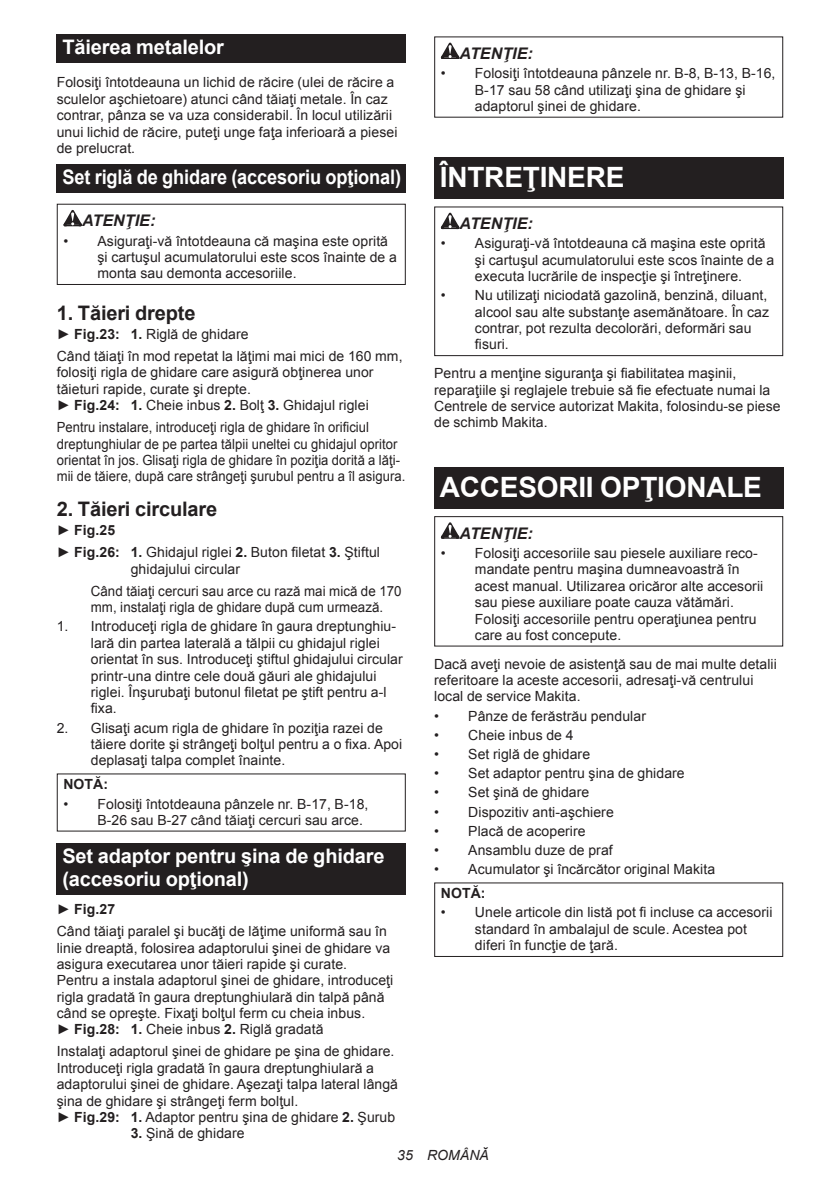
<style>
.page{position:relative;width:840px;height:1191px;background:#fff}
.page>*{position:absolute;margin:0;border:0;box-sizing:border-box;transform-origin:0 0}
.t1{font:700 28px "Arial";letter-spacing:-.01em;color:#fff}
.t2{font:700 20px/23.4px "Arial";letter-spacing:-.01em;color:#fff}
.t3{font:700 20px "Arial";letter-spacing:-.01em;color:#fff;scale:.91 1}
.t4{font:700 20px "Arial";letter-spacing:-.01em;color:#231f20}
.t5{font:italic 700 16px "Arial";letter-spacing:.005em;color:#231f20}
.t6{font:14px/16.4px "Arial";letter-spacing:.005em;color:#231f20}
.t7{font:14px/16.4px "Arial";letter-spacing:.005em;color:#231f20;scale:.93 1}
.t8{font:14px "Arial";letter-spacing:.005em;color:#231f20;scale:.95 1}
.t9{font:700 14px "Arial";letter-spacing:.005em;color:#231f20}
.t10{font:italic 14px "Arial";letter-spacing:.005em;color:#231f20}
.s1{font-weight:700}
</style>
<div class="page">
<div style="left:57px;top:34px;width:348px;height:29px;background:#231f20"></div>
<div style="left:57px;top:164px;width:348px;height:29px;background:#231f20"></div>
<svg style="left:63px;top:210px;width:19px;height:16px"></svg>
<div style="left:57px;top:204px;width:348px;height:81px;border:1px solid #231f20"></div>
<div style="left:57px;top:843px;width:348px;height:52px;background:#231f20"></div>
<svg style="left:440px;top:43px;width:19px;height:16px"></svg>
<div style="left:434px;top:157px;width:348px;height:41px;background:#231f20"></div>
<svg style="left:440px;top:213px;width:19px;height:16px"></svg>
<div style="left:434px;top:206px;width:348px;height:150px;border:1px solid #231f20"></div>
<div style="left:434px;top:467px;width:348px;height:41px;background:#231f20"></div>
<svg style="left:440px;top:522px;width:19px;height:17px"></svg>
<div style="left:434px;top:516px;width:348px;height:130px;border:1px solid #231f20"></div>
<div style="left:434px;top:882px;width:348px;height:75px;border:1px solid #231f20"></div>
<h2 class="t2" style="left:62px;top:36px;width:163px">Tăierea metalelor</h2>
<p class="t6" style="left:57px;top:74px;width:342px">Folosiţi întotdeauna un lichid de răcire (ulei de răcire a sculelor aşchietoare) atunci când tăiaţi metale. În caz contrar, pânza se va uza considerabil. În locul utilizării unui lichid de răcire, puteţi unge faţa inferioară a piesei de prelucrat.</p>
<h2 class="t3" style="left:62px;top:164px;width:373px">Set riglă de ghidare (accesoriu opţional)</h2>
<p class="t5" style="left:82px;top:210px;width:75px">ATENŢIE:</p>
<p class="t6" style="left:97px;top:232px;width:301px;text-indent:-34px">• Asiguraţi-vă întotdeauna că maşina este oprită şi cartuşul acumulatorului este scos înainte de a monta sau demonta accesoriile.</p>
<h2 class="t4" style="left:57px;top:299px;width:140px">1. Tăieri drepte</h2>
<p class="t6" style="left:57px;top:323px;width:347px;line-height:22px">► <span class="s1">Fig.23: 1.</span> Riglă de ghidare<br>Când tăiaţi în mod repetat la lăţimi mai mici de 160 mm,</p>
<p class="t6" style="left:57px;top:364px;width:318px">folosiţi rigla de ghidare care asigură obţinerea unor tăieturi rapide, curate şi drepte.<br>► <span class="s1">Fig.24: 1.</span> Cheie inbus <span class="s1">2.</span> Bolţ <span class="s1">3.</span> Ghidajul riglei</p>
<p class="t7" style="left:57px;top:419px;width:376px">Pentru instalare, introduceţi rigla de ghidare în orificiul dreptunghiular de pe partea tălpii uneltei cu ghidajul opritor orientat în jos. Glisaţi rigla de ghidare în poziţia dorită a lăţi&shy;mii de tăiere, după care strângeţi şurubul pentru a îl asigura.</p>
<h2 class="t4" style="left:57px;top:496px;width:162px">2. Tăieri circulare</h2>
<p class="t6" style="left:57px;top:519px;width:324px;line-height:22px">► <span class="s1">Fig.25<br></span>► <span class="s1">Fig.26: 1.</span> Ghidajul riglei <span class="s1">2.</span> Buton filetat <span class="s1">3.</span> Ştiftul</p>
<p class="t6" style="left:91px;top:558px;width:312px;line-height:22px;text-indent:40px">ghidajului circular<br>Când tăiaţi cercuri sau arce cu rază mai mică de 170</p>
<p class="t8" style="left:91px;top:598px;width:309px">mm, instalaţi rigla de ghidare după cum urmează.</p>
<p class="t6" style="left:91px;top:618px;width:313px;text-indent:-34px">1. Introduceţi rigla de ghidare în gaura dreptunghiu&shy;lară din partea laterală a tălpii cu ghidajul riglei orientat în sus. Introduceţi ştiftul ghidajului circular printr-una dintre cele două găuri ale ghidajului riglei. Înşurubaţi butonul filetat pe ştift pentru a-l fixa.</p>
<p class="t6" style="left:91px;top:719px;width:313px;text-indent:-34px">2. Glisaţi acum rigla de ghidare în poziţia razei de tăiere dorite şi strângeţi bolţul pentru a o fixa. Apoi deplasaţi talpa complet înainte.</p>
<p class="t9" style="left:63px;top:775px;width:46px">NOTĂ:</p>
<p class="t6" style="left:97px;top:795px;width:272px;text-indent:-34px">• Folosiţi întotdeauna pânzele nr. B-17, B-18,<br>B-26 sau B-27 când tăiaţi cercuri sau arce.</p>
<h2 class="t2" style="left:62px;top:844px;width:323px">Set adaptor pentru şina de ghidare (accesoriu opţional)</h2>
<p class="t6" style="left:57px;top:898px;width:331px;line-height:22px">► <span class="s1">Fig.27<br></span>Când tăiaţi paralel şi bucăţi de lăţime uniformă sau în</p>
<p class="t6" style="left:57px;top:939px;width:338px">linie dreaptă, folosirea adaptorului şinei de ghidare va asigura executarea unor tăieri rapide şi curate.<br>Pentru a instala adaptorul şinei de ghidare, introduceţi rigla gradată în gaura dreptunghiulară din talpă până când se opreşte. Fixaţi bolţul ferm cu cheia inbus.<br>► <span class="s1">Fig.28: 1.</span> Cheie inbus <span class="s1">2.</span> Riglă gradată</p>
<p class="t6" style="left:57px;top:1043px;width:342px">Instalaţi adaptorul şinei de ghidare pe şina de ghidare.<br>Introduceţi rigla gradată în gaura dreptunghiulară a adaptorului şinei de ghidare. Aşezaţi talpa lateral lângă şina de ghidare şi strângeţi ferm bolţul.<br>► <span class="s1">Fig.29: 1.</span> Adaptor pentru şina de ghidare <span class="s1">2.</span> Şurub</p>
<p class="t6" style="left:131px;top:1125px;width:115px"><span class="s1">3.</span> Şină de ghidare</p>
<p class="t5" style="left:459px;top:43px;width:75px">ATENŢIE:</p>
<p class="t6" style="left:474px;top:65px;width:302px;text-indent:-34px">• Folosiţi întotdeauna pânzele nr. B-8, B-13, B-16,<br>B-17 sau 58 când utilizaţi şina de ghidare şi adaptorul şinei de ghidare.</p>
<h1 class="t1" style="left:439px;top:159px;width:186px">ÎNTREŢINERE</h1>
<p class="t5" style="left:459px;top:213px;width:75px">ATENŢIE:</p>
<p class="t6" style="left:474px;top:235px;width:301px;text-indent:-34px">• Asiguraţi-vă întotdeauna că maşina este oprită şi cartuşul acumulatorului este scos înainte de a executa lucrările de inspecţie şi întreţinere.</p>
<p class="t6" style="left:474px;top:287px;width:295px;text-indent:-34px">• Nu utilizaţi niciodată gazolină, benzină, diluant, alcool sau alte substanţe asemănătoare. În caz contrar, pot rezulta decolorări, deformări sau fisuri.</p>
<p class="t6" style="left:434px;top:365px;width:348px">Pentru a menţine siguranţa şi fiabilitatea maşinii, reparaţiile şi reglajele trebuie să fie efectuate numai la Centrele de service autorizat Makita, folosindu-se piese de schimb Makita.</p>
<h1 class="t1" style="left:439px;top:468px;width:323px">ACCESORII OPŢIONALE</h1>
<p class="t5" style="left:459px;top:522px;width:75px">ATENŢIE:</p>
<p class="t6" style="left:474px;top:545px;width:290px;text-indent:-34px">• Folosiţi accesoriile sau piesele auxiliare reco&shy;mandate pentru maşina dumneavoastră în acest manual. Utilizarea oricăror alte accesorii sau piese auxiliare poate cauza vătămări.<br>Folosiţi accesoriile pentru operaţiunea pentru care au fost concepute.</p>
<p class="t6" style="left:434px;top:655px;width:344px">Dacă aveţi nevoie de asistenţă sau de mai multe detalii referitoare la aceste accesorii, adresaţi-vă centrului local de service Makita.</p>
<p class="t6" style="left:434px;top:707px;width:213px">• Pânze de ferăstrău pendular</p>
<p class="t6" style="left:434px;top:727px;width:141px">• Cheie inbus de 4</p>
<p class="t6" style="left:434px;top:746px;width:157px">• Set riglă de ghidare</p>
<p class="t6" style="left:434px;top:765px;width:252px">• Set adaptor pentru şina de ghidare</p>
<p class="t6" style="left:434px;top:784px;width:156px">• Set şină de ghidare</p>
<p class="t6" style="left:434px;top:803px;width:181px">• Dispozitiv anti-aşchiere</p>
<p class="t6" style="left:434px;top:823px;width:153px">• Placă de acoperire</p>
<p class="t6" style="left:434px;top:842px;width:180px">• Ansamblu duze de praf</p>
<p class="t6" style="left:434px;top:861px;width:282px">• Acumulator şi încărcător original Makita</p>
<p class="t9" style="left:440px;top:884px;width:46px">NOTĂ:</p>
<p class="t6" style="left:474px;top:904px;width:299px;text-indent:-34px">• Unele articole din listă pot fi incluse ca accesorii standard în ambalajul de scule. Acestea pot diferi în funcţie de ţară.</p>
<p class="t10" style="left:397px;top:1146px;width:93px">35 ROMÂNĂ</p>
</div>
